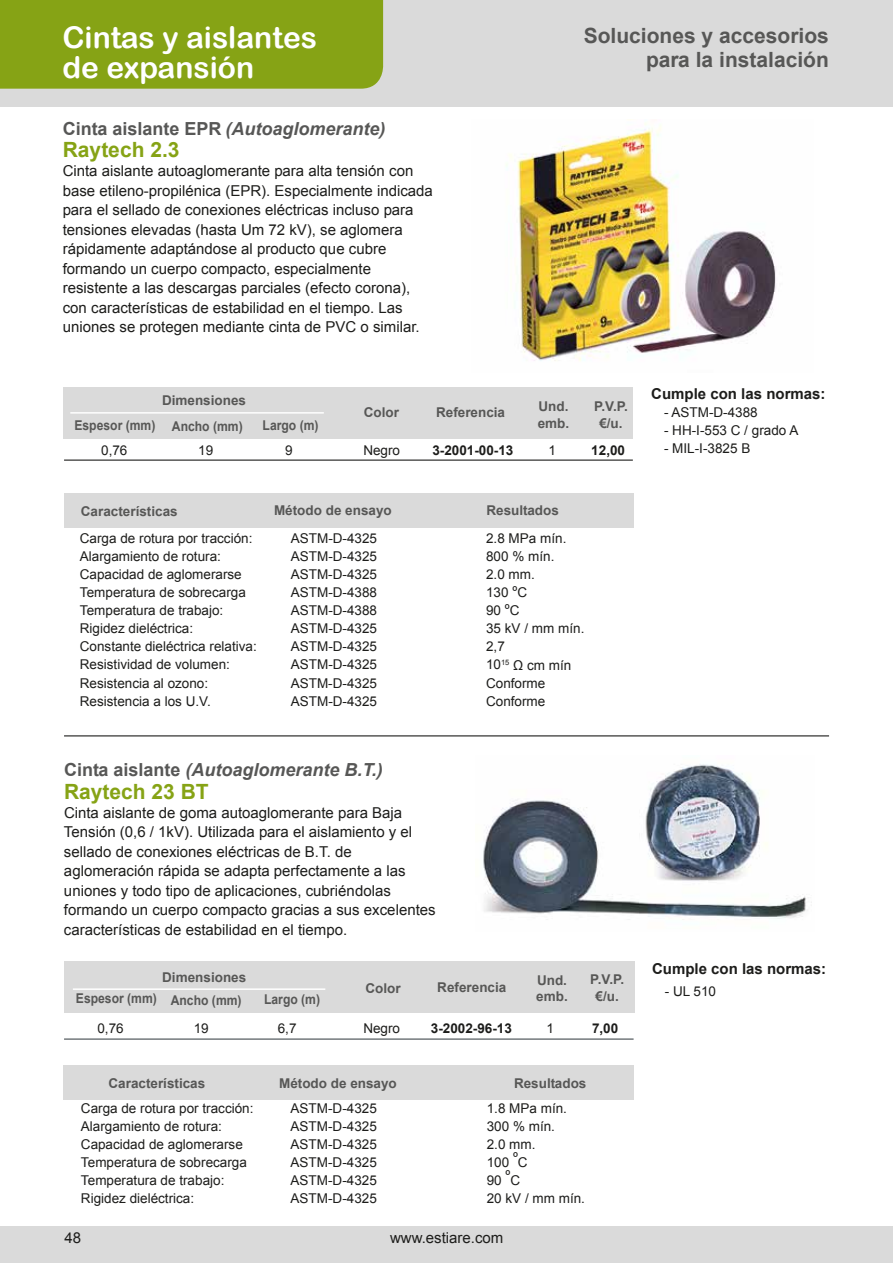
<style>
.page{position:relative;width:893px;height:1263px;background:#fff}
.page>*{position:absolute;margin:0;border:0;box-sizing:border-box;transform-origin:0 0}
.t1{font:30px/30px "Arial Rounded MT Bold";color:#fff}
.t2{font:700 21px/24px "Arial";color:#575756;text-align:right}
.t3{font:700 21px "Arial";color:#86a315}
.t4{font:italic 700 18px "Arial";color:#575756}
.t5{font:15px/19.5px "Arial";color:#1d1d1b}
.t6{font:700 15px "Arial";color:#1d1d1b}
.t7{font:13.5px "Arial";color:#1d1d1b}
.t8{font:700 13.5px/16.5px "Arial";color:#575756;text-align:center}
.t9{font:700 13.5px "Arial";color:#575756;scale:.9 1}
.t10{font:700 13.5px "Arial";color:#1d1d1b}
.s1{font-style:normal}
</style>
<div class="page">
<div style="left:0;top:0;width:893px;height:107px;background:#dadada"></div>
<div style="left:0;top:0;width:384px;height:89px;background:#86a315"></div>
<div style="left:0;top:1226px;width:893px;height:37px;background:#dadada"></div>
<hr style="left:64px;top:735px;width:765px;height:2px;background:#575756">
<img style="left:483px;top:764px;width:329px;height:156px">
<div style="left:64px;top:494px;width:570px;height:34px;background:#dadada"></div>
<div style="left:63px;top:1065px;width:571px;height:34px;background:#dadada"></div>
<div style="left:64px;top:387px;width:569px;height:51px;background:#dadada"></div>
<hr style="left:64px;top:459px;width:569px;height:2px;background:#575756">
<hr style="left:70px;top:412px;width:254px;height:2px;background:#fff">
<div style="left:64px;top:961px;width:570px;height:51px;background:#dadada"></div>
<hr style="left:64px;top:1038px;width:570px;height:2px;background:#73797c">
<hr style="left:73px;top:988px;width:252px;height:2px;background:#fff">
<img style="left:506px;top:123px;width:270px;height:238px">
<h1 class="t1" style="left:62px;top:22px;width:256px">Cintas y aislantes de expansión</h1>
<h3 class="t4" style="left:63px;top:116px;width:324px"><span class="s1">Cinta aislante EPR</span> (Autoaglomerante)</h3>
<h2 class="t3" style="left:63px;top:136px;width:118px">Raytech 2.3</h2>
<p class="t5" style="left:63px;top:161px;width:372px">Cinta aislante autoaglomerante para alta tensión con base etileno-propilénica (EPR). Especialmente indicada para el sellado de conexiones eléctricas incluso para tensiones elevadas (hasta Um 72 kV), se aglomera rápidamente adaptándose al producto que cubre formando un cuerpo compacto, especialmente resistente a las descargas parciales (efecto corona), con características de estabilidad en el tiempo. Las uniones se protegen mediante cinta de PVC o similar.</p>
<h2 class="t2" style="left:584px;top:25px;width:247px">Soluciones y accesorios para la instalación</h2>
<p class="t8" style="left:162px;top:393px;width:86px">Dimensiones</p>
<p class="t9" style="left:74px;top:416px;width:189px">Espesor (mm) Ancho (mm)</p>
<p class="t9" style="left:263px;top:416px;width:64px">Largo (m)</p>
<p class="t8" style="left:364px;top:404px;width:37px">Color</p>
<p class="t8" style="left:436px;top:404px;width:71px">Referencia</p>
<p class="t8" style="left:538px;top:398px;width:33px;text-align:left">Und. emb.</p>
<p class="t8" style="left:594px;top:398px;width:35px">P.V.P. €/u.</p>
<p class="t7" style="left:101px;top:441px;width:28px">0,76</p>
<p class="t7" style="left:198px;top:441px;width:17px">19</p>
<p class="t7" style="left:285px;top:441px;width:9px">9</p>
<p class="t7" style="left:363px;top:441px;width:38px">Negro</p>
<p class="t10" style="left:432px;top:441px;width:83px">3-2001-00-13</p>
<p class="t7" style="left:549px;top:441px;width:9px">1</p>
<p class="t10" style="left:591px;top:441px;width:35px">12,00</p>
<p class="t8" style="left:81px;top:503px;width:98px">Características</p>
<p class="t8" style="left:274px;top:503px;width:119px">Método de ensayo</p>
<p class="t8" style="left:486px;top:503px;width:74px">Resultados</p>
<p class="t7" style="left:80px;top:530px;width:174px">Carga de rotura por tracción:</p>
<p class="t7" style="left:291px;top:530px;width:88px">ASTM-D-4325</p>
<p class="t7" style="left:486px;top:530px;width:82px">2.8 MPa mín.</p>
<p class="t7" style="left:80px;top:548px;width:143px">Alargamiento de rotura:</p>
<p class="t7" style="left:291px;top:548px;width:88px">ASTM-D-4325</p>
<p class="t7" style="left:486px;top:548px;width:70px">800 % mín.</p>
<p class="t7" style="left:80px;top:566px;width:163px">Capacidad de aglomerarse</p>
<p class="t7" style="left:291px;top:566px;width:88px">ASTM-D-4325</p>
<p class="t7" style="left:486px;top:566px;width:50px">2.0 mm.</p>
<p class="t7" style="left:80px;top:584px;width:167px">Temperatura de sobrecarga</p>
<p class="t7" style="left:291px;top:584px;width:88px">ASTM-D-4388</p>
<p class="t7" style="left:486px;top:584px;width:42px">130 ºC</p>
<p class="t7" style="left:80px;top:602px;width:145px">Temperatura de trabajo:</p>
<p class="t7" style="left:291px;top:602px;width:88px">ASTM-D-4388</p>
<p class="t7" style="left:486px;top:602px;width:35px">90 ºC</p>
<p class="t7" style="left:80px;top:620px;width:115px">Rigidez dieléctrica:</p>
<p class="t7" style="left:291px;top:620px;width:88px">ASTM-D-4325</p>
<p class="t7" style="left:486px;top:620px;width:100px">35 kV / mm mín.</p>
<p class="t7" style="left:80px;top:638px;width:178px">Constante dieléctrica relativa:</p>
<p class="t7" style="left:291px;top:638px;width:88px">ASTM-D-4325</p>
<p class="t7" style="left:486px;top:638px;width:20px">2,7</p>
<p class="t7" style="left:80px;top:656px;width:152px">Resistividad de volumen:</p>
<p class="t7" style="left:291px;top:656px;width:88px">ASTM-D-4325</p>
<p class="t7" style="left:486px;top:656px;width:87px">10<sup>15</sup> Ω cm mín</p>
<p class="t7" style="left:80px;top:674px;width:130px">Resistencia al ozono:</p>
<p class="t7" style="left:291px;top:674px;width:88px">ASTM-D-4325</p>
<p class="t7" style="left:486px;top:674px;width:61px">Conforme</p>
<p class="t7" style="left:80px;top:692px;width:132px">Resistencia a los U.V.</p>
<p class="t7" style="left:291px;top:692px;width:88px">ASTM-D-4325</p>
<p class="t7" style="left:486px;top:692px;width:61px">Conforme</p>
<h3 class="t4" style="left:64px;top:758px;width:320px"><span class="s1">Cinta aislante</span> (Autoaglomerante B.T.)</h3>
<h2 class="t3" style="left:64px;top:777px;width:146px">Raytech 23 BT</h2>
<p class="t5" style="left:64px;top:803px;width:373px">Cinta aislante de goma autoaglomerante para Baja Tensión (0,6 / 1kV). Utilizada para el aislamiento y el sellado de conexiones eléctricas de B.T. de aglomeración rápida se adapta perfectamente a las uniones y todo tipo de aplicaciones, cubriéndolas formando un cuerpo compacto gracias a sus excelentes características de estabilidad en el tiempo.</p>
<p class="t8" style="left:162px;top:969px;width:86px">Dimensiones</p>
<p class="t9" style="left:76px;top:989px;width:186px">Espesor (mm) Ancho (mm)</p>
<p class="t9" style="left:264px;top:991px;width:64px">Largo (m)</p>
<p class="t8" style="left:365px;top:980px;width:37px">Color</p>
<p class="t8" style="left:437px;top:979px;width:71px">Referencia</p>
<p class="t8" style="left:536px;top:972px;width:33px;text-align:left">Und. emb.</p>
<p class="t8" style="left:590px;top:971px;width:35px">P.V.P. €/u.</p>
<p class="t7" style="left:97px;top:1019px;width:28px">0,76</p>
<p class="t7" style="left:194px;top:1019px;width:17px">19</p>
<p class="t7" style="left:278px;top:1019px;width:20px">6,7</p>
<p class="t7" style="left:363px;top:1019px;width:38px">Negro</p>
<p class="t10" style="left:431px;top:1019px;width:83px">3-2002-96-13</p>
<p class="t7" style="left:546px;top:1019px;width:9px">1</p>
<p class="t10" style="left:592px;top:1019px;width:28px">7,00</p>
<p class="t8" style="left:108px;top:1075px;width:98px">Características</p>
<p class="t8" style="left:279px;top:1075px;width:119px">Método de ensayo</p>
<p class="t8" style="left:514px;top:1075px;width:74px">Resultados</p>
<p class="t7" style="left:81px;top:1099px;width:174px">Carga de rotura por tracción:</p>
<p class="t7" style="left:291px;top:1099px;width:88px">ASTM-D-4325</p>
<p class="t7" style="left:487px;top:1099px;width:82px">1.8 MPa mín.</p>
<p class="t7" style="left:81px;top:1117px;width:143px">Alargamiento de rotura:</p>
<p class="t7" style="left:291px;top:1117px;width:88px">ASTM-D-4325</p>
<p class="t7" style="left:487px;top:1117px;width:70px">300 % mín.</p>
<p class="t7" style="left:81px;top:1135px;width:163px">Capacidad de aglomerarse</p>
<p class="t7" style="left:291px;top:1135px;width:88px">ASTM-D-4325</p>
<p class="t7" style="left:487px;top:1135px;width:50px">2.0 mm.</p>
<p class="t7" style="left:81px;top:1153px;width:167px">Temperatura de sobrecarga</p>
<p class="t7" style="left:291px;top:1153px;width:88px">ASTM-D-4325</p>
<p class="t7" style="left:487px;top:1153px;width:42px">100 ºC</p>
<p class="t7" style="left:81px;top:1171px;width:145px">Temperatura de trabajo:</p>
<p class="t7" style="left:291px;top:1171px;width:88px">ASTM-D-4325</p>
<p class="t7" style="left:487px;top:1171px;width:35px">90 ºC</p>
<p class="t7" style="left:81px;top:1189px;width:115px">Rigidez dieléctrica:</p>
<p class="t7" style="left:291px;top:1189px;width:88px">ASTM-D-4325</p>
<p class="t7" style="left:487px;top:1189px;width:100px">20 kV / mm mín.</p>
<p class="t5" style="left:64px;top:1228px;width:18px">48</p>
<p class="t5" style="left:390px;top:1228px;width:115px">www.estiare.com</p>
<p class="t6" style="left:651px;top:384px;width:176px">Cumple con las normas:</p>
<p class="t7" style="left:664px;top:403px;width:95px">- ASTM-D-4388</p>
<p class="t7" style="left:664px;top:421px;width:136px">- HH-I-553 C / grado A</p>
<p class="t7" style="left:664px;top:439px;width:88px">- MIL-I-3825 B</p>
<p class="t6" style="left:652px;top:958px;width:176px">Cumple con las normas:</p>
<p class="t7" style="left:665px;top:982px;width:53px">- UL 510</p>
</div>
